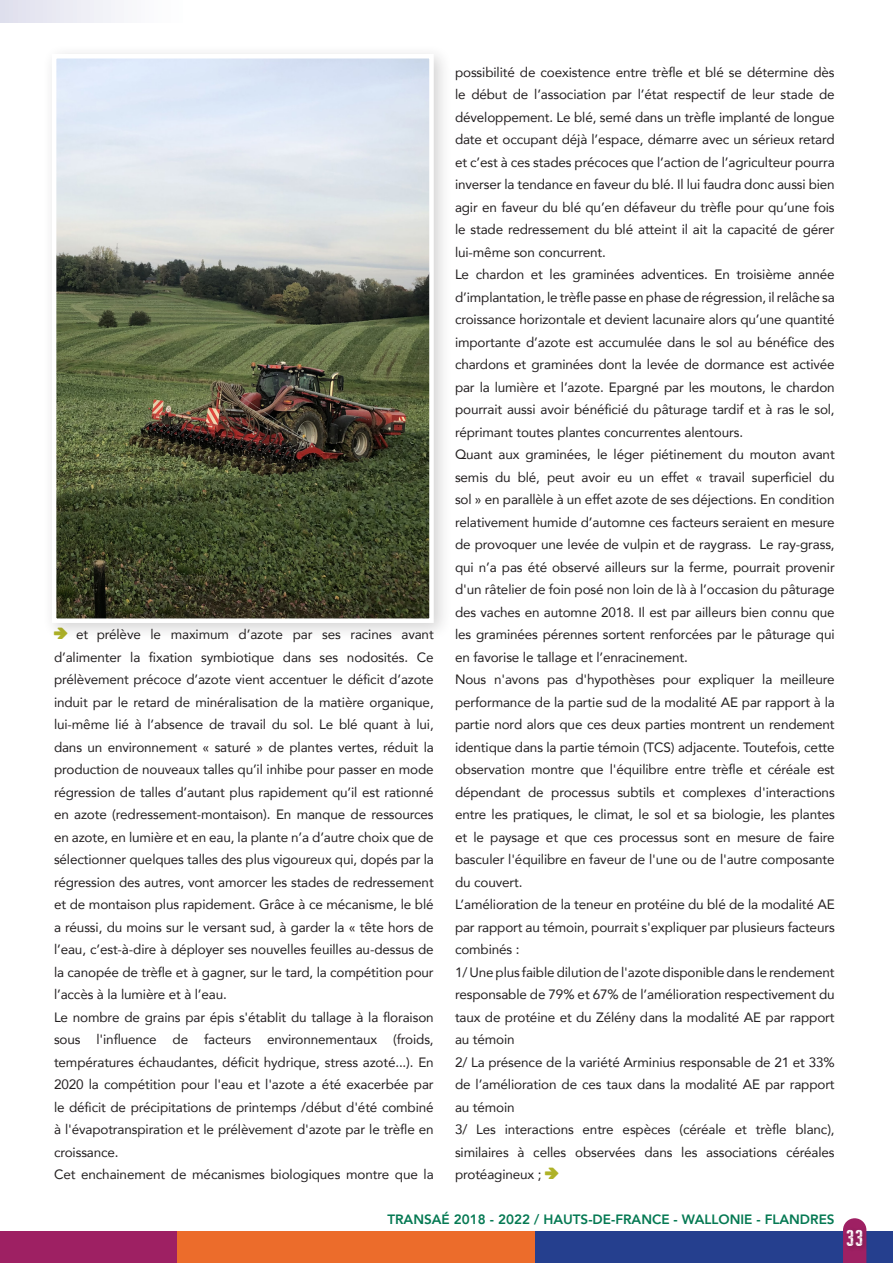
<style>
.page{position:relative;width:893px;height:1263px;background:#fff}
.page>*{position:absolute;margin:0;border:0;box-sizing:border-box;transform-origin:0 0}
.t1{font:22.5px "Press Style";color:#fff}
.texte_courant{font:13.5px/22.5px "Avenir";letter-spacing:-.01em;color:#231f20;text-align:justify}
.t2{font:800 13.5px "Avenir";color:#057953}
.s1{font-family:"Arrowstfb";color:#aeb228}
</style>
<div class="page">
<div style="left:177px;top:1231px;width:358px;height:32px;background:#ec6c2b"></div>
<div style="left:0;top:1231px;width:177px;height:32px;background:#9e2063"></div>
<div style="left:535px;top:1231px;width:358px;height:32px;background:#253f8e"></div>
<svg style="left:843px;top:1218px;width:23px;height:45px"></svg>
<div style="left:845px;top:1227px;width:24px;height:25px;background:#231f20;opacity:.3"></div>
<div style="left:42px;top:44px;width:410px;height:597px;background:#231f20;opacity:.2"></div>
<img style="left:57px;top:59px;width:372px;height:559px">
<div style="left:52px;top:54px;width:382px;height:569px;border:4px solid #fff"></div>
<div style="left:0;top:0;width:191px;height:22px;background:linear-gradient(to right,#dfe0ed,#fff)"></div>
<p class="texte_courant" style="left:54px;top:623px;width:381px"><span class="s1">f</span> et prélève le maximum d’azote par ses racines avant d’alimenter la fixation symbiotique dans ses nodosités. Ce prélèvement précoce d’azote vient accentuer le déficit d’azote induit par le retard de minéralisation de la matière organique, lui-même lié à l’absence de travail du sol. Le blé quant à lui, dans un environnement « saturé » de plantes vertes, réduit la production de nouveaux talles qu’il inhibe pour passer en mode régression de talles d’autant plus rapidement qu’il est rationné en azote (redressement-montaison). En manque de ressources en azote, en lumière et en eau, la plante n’a d’autre choix que de sélectionner quelques talles des plus vigoureux qui, dopés par la régression des autres, vont amorcer les stades de redressement et de montaison plus rapidement. Grâce à ce mécanisme, le blé a réussi, du moins sur le versant sud, à garder la « tête hors de l’eau, c’est-à-dire à déployer ses nouvelles feuilles au-dessus de la canopée de trèfle et à gagner, sur le tard, la compétition pour l’accès à la lumière et à l’eau.</p>
<p class="texte_courant" style="left:54px;top:1005px;width:381px">Le nombre de grains par épis s'établit du tallage à la floraison sous l'influence de facteurs environnementaux (froids, températures échaudantes, déficit hydrique, stress azoté...). En 2020 la compétition pour l'eau et l'azote a été exacerbée par le déficit de précipitations de printemps /début d'été combiné à l'évapotranspiration et le prélèvement d'azote par le trèfle en croissance.</p>
<p class="texte_courant" style="left:54px;top:1163px;width:381px">Cet enchainement de mécanismes biologiques montre que la</p>
<p class="texte_courant" style="left:455px;top:60px;width:381px">possibilité de coexistence entre trèfle et blé se détermine dès le début de l’association par l’état respectif de leur stade de développement. Le blé, semé dans un trèfle implanté de longue date et occupant déjà l’espace, démarre avec un sérieux retard et c’est à ces stades précoces que l’action de l’agriculteur pourra inverser la tendance en faveur du blé. Il lui faudra donc aussi bien agir en faveur du blé qu’en défaveur du trèfle pour qu’une fois le stade redressement du blé atteint il ait la capacité de gérer lui-même son concurrent.</p>
<p class="texte_courant" style="left:455px;top:263px;width:381px">Le chardon et les graminées adventices. En troisième année d’implantation, le trèfle passe en phase de régression, il relâche sa croissance horizontale et devient lacunaire alors qu’une quantité importante d’azote est accumulée dans le sol au bénéfice des chardons et graminées dont la levée de dormance est activée par la lumière et l’azote. Epargné par les moutons, le chardon pourrait aussi avoir bénéficié du pâturage tardif et à ras le sol, réprimant toutes plantes concurrentes alentours.</p>
<p class="texte_courant" style="left:455px;top:443px;width:381px">Quant aux graminées, le léger piétinement du mouton avant semis du blé, peut avoir eu un effet « travail superficiel du sol » en parallèle à un effet azote de ses déjections. En condition relativement humide d’automne ces facteurs seraient en mesure de provoquer une levée de vulpin et de raygrass. Le ray-grass, qui n’a pas été observé ailleurs sur la ferme, pourrait provenir d'un râtelier de foin posé non loin de là à l’occasion du pâturage des vaches en automne 2018. Il est par ailleurs bien connu que les graminées pérennes sortent renforcées par le pâturage qui en favorise le tallage et l’enracinement.</p>
<p class="texte_courant" style="left:455px;top:668px;width:381px">Nous n'avons pas d'hypothèses pour expliquer la meilleure performance de la partie sud de la modalité AE par rapport à la partie nord alors que ces deux parties montrent un rendement identique dans la partie témoin (TCS) adjacente. Toutefois, cette observation montre que l'équilibre entre trèfle et céréale est dépendant de processus subtils et complexes d'interactions entre les pratiques, le climat, le sol et sa biologie, les plantes et le paysage et que ces processus sont en mesure de faire basculer l'équilibre en faveur de l'une ou de l'autre composante du couvert.</p>
<p class="texte_courant" style="left:455px;top:893px;width:381px">L’amélioration de la teneur en protéine du blé de la modalité AE par rapport au témoin, pourrait s'expliquer par plusieurs facteurs combinés :</p>
<p class="texte_courant" style="left:455px;top:960px;width:381px">1/ Une plus faible dilution de l'azote disponible dans le rendement responsable de 79% et 67% de l’amélioration respectivement du taux de protéine et du Zélény dans la modalité AE par rapport au témoin</p>
<p class="texte_courant" style="left:455px;top:1050px;width:381px">2/ La présence de la variété Arminius responsable de 21 et 33% de l’amélioration de ces taux dans la modalité AE par rapport au témoin</p>
<p class="texte_courant" style="left:455px;top:1118px;width:381px">3/ Les interactions entre espèces (céréale et trèfle blanc), similaires à celles observées dans les associations céréales protéagineux ; <span class="s1">f</span></p>
<p class="t2" style="left:387px;top:1209px;width:449px">TRANSAÉ 2018 - 2022 / HAUTS-DE-FRANCE - WALLONIE - FLANDRES</p>
<h1 class="t1" style="left:846px;top:1226px;width:18px">33</h1>
</div>
